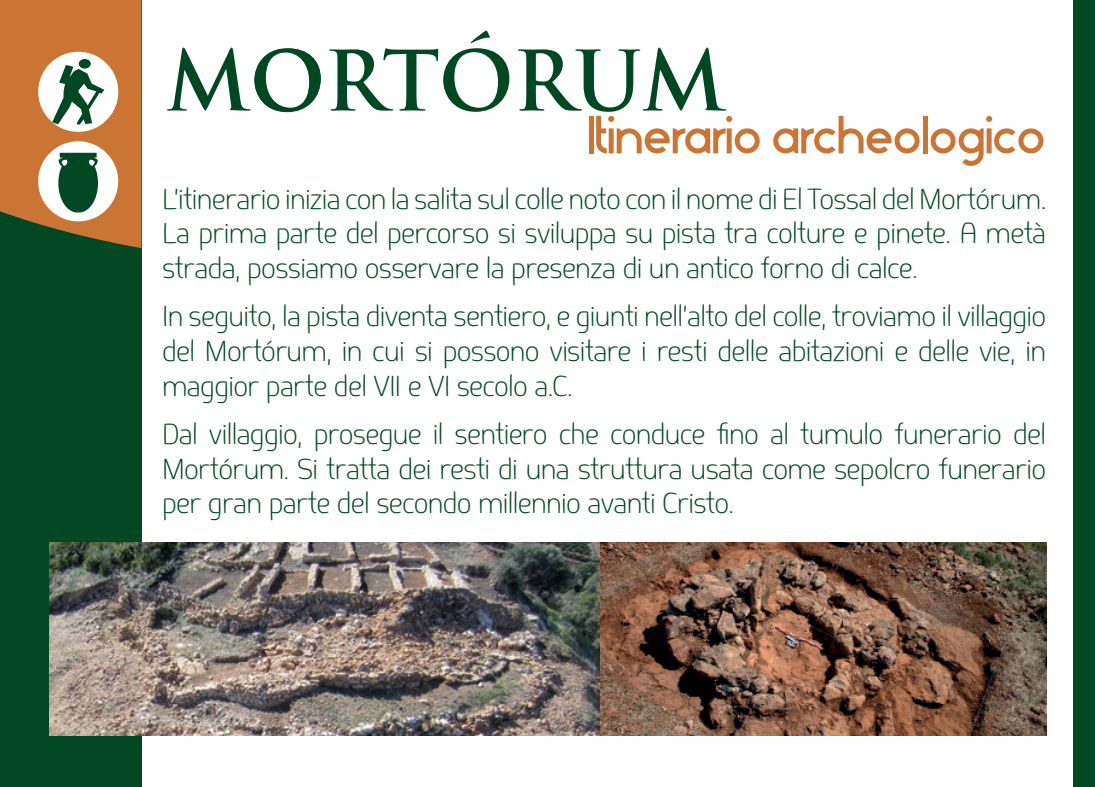
<style>
.page{position:relative;width:1095px;height:787px;background:#fff}
.page>*{position:absolute;margin:0;border:0;box-sizing:border-box;transform-origin:0 0}
.t1{font:700 81px "Trajan Pro";letter-spacing:-.015em;color:#004723}
.t2{font:50px "Stark";letter-spacing:-.04em;color:#cb7534}
.t3{font:300 28.75px/34.5px "Springsteel";color:#004723;text-align:justify}
</style>
<div class="page">
<div style="left:1074px;top:0;width:21px;height:787px;background:#004723"></div>
<div style="left:0;top:0;width:141px;height:787px;background:#004723"></div>
<svg style="left:0;top:0;width:141px;height:248px;background:#b87133"></svg>
<div style="left:38px;top:52px;width:80px;height:80px;background:#fff;border-radius:50%"></div>
<svg style="left:52px;top:59px;width:52px;height:66px"></svg>
<div style="left:38px;top:141px;width:80px;height:80px;background:#fff;border-radius:50%"></div>
<svg style="left:58px;top:153px;width:40px;height:59px;background:#276345"></svg>
<img style="left:599px;top:542px;width:447px;height:193px">
<img style="left:50px;top:542px;width:549px;height:193px">
<p class="t1" style="left:166px;top:31px;width:562px">M RTÓRUM</p>
<p class="t2" style="left:586px;top:97px;width:461px">Itinerario archeologico</p>
<p class="t1" style="left:250px;top:31px;width:77px">O</p>
<p class="t3" style="left:162px;top:181px;width:885px">L’itinerario inizia con la salita sul colle noto con il nome di El Tossal del Mortórum.<br>La prima parte del percorso si sviluppa su pista tra colture e pinete. A metà strada, possiamo osservare la presenza di un antico forno di calce.</p>
<p class="t3" style="left:162px;top:299px;width:885px">In seguito, la pista diventa sentiero, e giunti nell’alto del colle, troviamo il villaggio del Mortórum, in cui si possono visitare i resti delle abitazioni e delle vie, in maggior parte del VII e VI secolo a.C.</p>
<p class="t3" style="left:162px;top:417px;width:885px">Dal villaggio, prosegue il sentiero che conduce fino al tumulo funerario del Mortórum. Si tratta dei resti di una struttura usata come sepolcro funerario per gran parte del secondo millennio avanti Cristo.</p>
</div>
